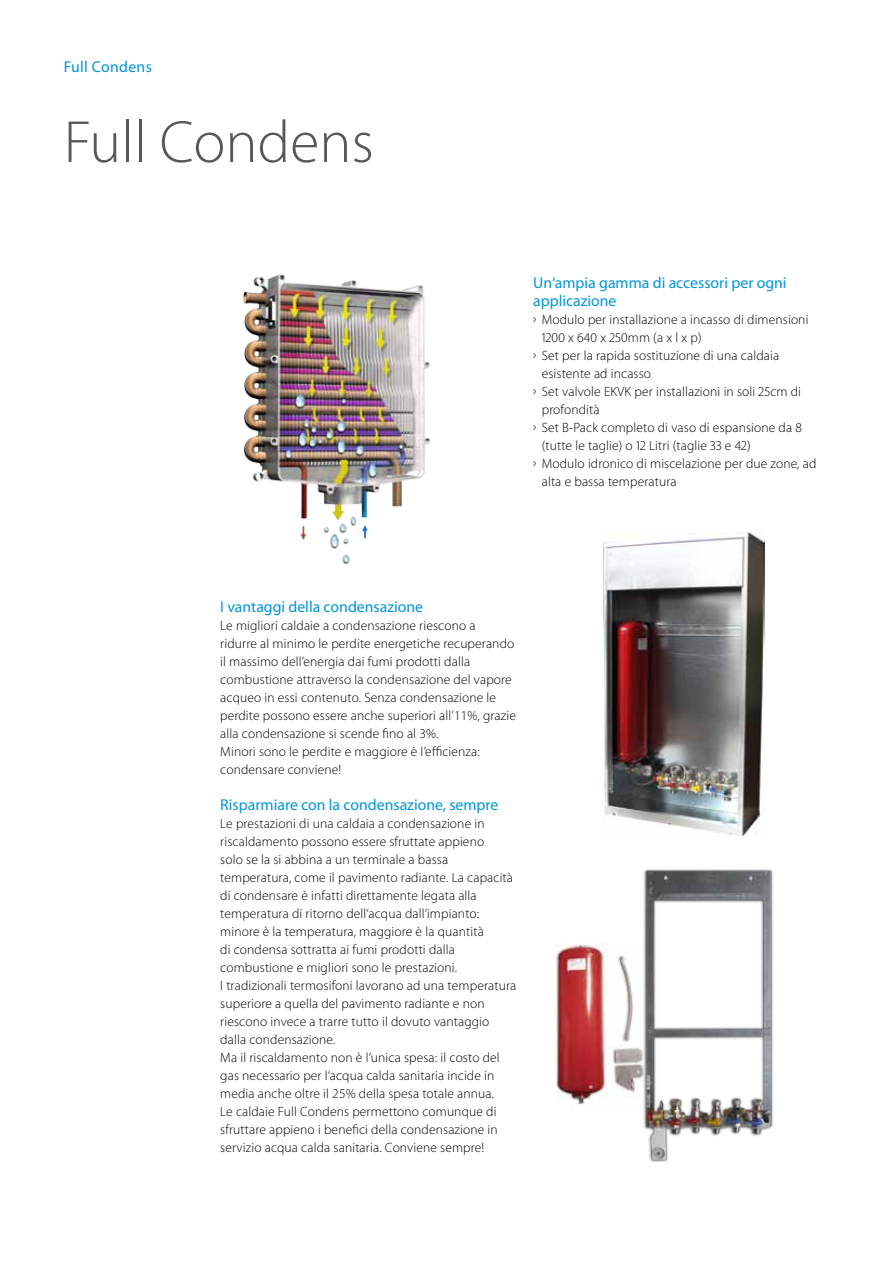
<style>
.page{position:relative;width:893px;height:1263px;background:#fff}
.page>*{position:absolute;margin:0;border:0;box-sizing:border-box;transform-origin:0 0}
.t1{font:300 60px "Myriad Pro";color:#58585a}
.t2{font:15.75px/18px "Myriad Pro";color:#0095d8}
.t3{font:15.75px "Myriad Pro";letter-spacing:.02em;color:#0095d8}
.t4{font:300 13.5px/18px "Myriad Pro";letter-spacing:.01em;color:#000}
</style>
<div class="page">
<img style="left:243px;top:274px;width:188px;height:290px">
<img style="left:604px;top:532px;width:161px;height:304px">
<img style="left:556px;top:943px;width:82px;height:162px">
<img style="left:638px;top:869px;width:135px;height:292px">
<p class="t3" style="left:64px;top:58px;width:90px">Full Condens</p>
<h1 class="t1" style="left:64px;top:109px;width:312px">Full Condens</h1>
<p class="t2" style="left:533px;top:274px;width:255px">Un‘ampia gamma di accessori per ogni applicazione</p>
<p class="t4" style="left:542px;top:311px;width:276px">Modulo per installazione a incasso di dimensioni 1200 x 640 x 250mm (a x l x p)<br>Set per la rapida sostituzione di una caldaia esistente ad incasso<br>Set valvole EKVK per installazioni in soli 25cm di profondità<br>Set B-Pack completo di vaso di espansione da 8 (tutte le taglie) o 12 Litri (taglie 33 e 42)<br>Modulo idronico di miscelazione per due zone, ad alta e bassa temperatura</p>
<p class="t2" style="left:220px;top:598px;width:204px">I vantaggi della condensazione</p>
<p class="t4" style="left:220px;top:617px;width:297px">Le migliori caldaie a condensazione riescono a<br>ridurre al minimo le perdite energetiche recuperando il massimo dell’energia dai fumi prodotti dalla combustione attraverso la condensazione del vapore acqueo in essi contenuto. Senza condensazione le perdite possono essere anche superiori all’11%, grazie alla condensazione si scende fino al 3%.<br>Minori sono le perdite e maggiore è l’efficienza: condensare conviene!</p>
<p class="t2" style="left:220px;top:796px;width:280px">Risparmiare con la condensazione, sempre</p>
<p class="t4" style="left:220px;top:815px;width:297px">Le prestazioni di una caldaia a condensazione in riscaldamento possono essere sfruttate appieno<br>solo se la si abbina a un terminale a bassa temperatura, come il pavimento radiante. La capacità di condensare è infatti direttamente legata alla temperatura di ritorno dell‘acqua dall‘impianto: minore è la temperatura, maggiore è la quantità<br>di condensa sottratta ai fumi prodotti dalla combustione e migliori sono le prestazioni.<br>I tradizionali termosifoni lavorano ad una temperatura superiore a quella del pavimento radiante e non riescono invece a trarre tutto il dovuto vantaggio dalla condensazione.<br>Ma il riscaldamento non è l‘unica spesa: il costo del gas necessario per l‘acqua calda sanitaria incide in media anche oltre il 25% della spesa totale annua.<br>Le caldaie Full Condens permettono comunque di sfruttare appieno i benefici della condensazione in servizio acqua calda sanitaria. Conviene sempre!</p>
</div>
